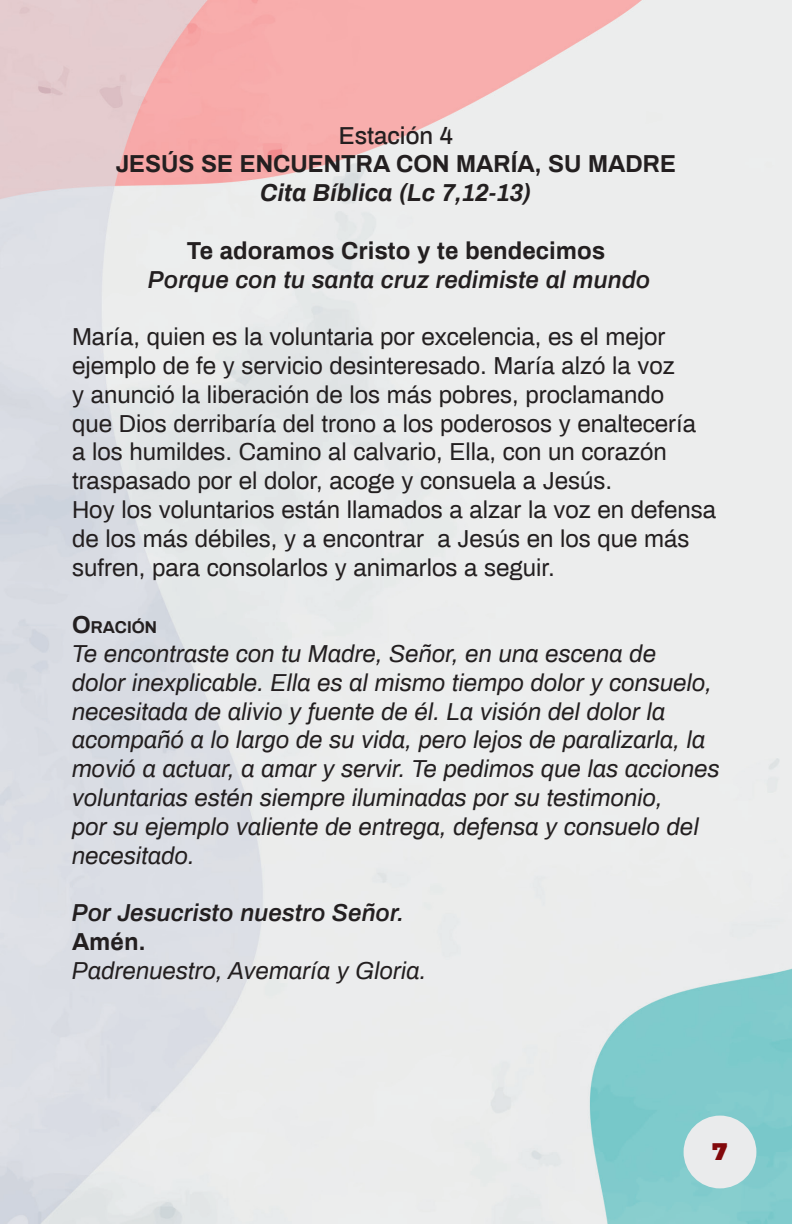
<style>
.page{position:relative;width:792px;height:1224px;background:#fff}
.page>*{position:absolute;margin:0;border:0;box-sizing:border-box;transform-origin:0 0}
.t1{font:24px/28.8px "Archivo";color:#231f20}
.t2{font:italic 24px/28.8px "Archivo";color:#231f20}
.t3{font:700 24px "Archivo";color:#231f20}
.t4{font:italic 600 24px "Archivo";color:#231f20}
.t5{font:italic 700 24px "Archivo";color:#231f20}
.t6{font:500 24px "Archivo";color:#231f20}
.t7{font:900 24px "Montserrat";color:#82080b}
.t8{font:700 16.8px "Archivo";color:#231f20}
.s1{font-size:24px}
</style>
<div class="page">
<div style="left:684px;top:1116px;width:72px;height:72px;background:#eaebec;border-radius:50%"></div>
<p class="t6" style="left:339px;top:119px;width:116px">Estación 4</p>
<p class="t3" style="left:116px;top:148px;width:562px">JESÚS SE ENCUENTRA CON MARÍA, SU MADRE</p>
<p class="t5" style="left:260px;top:176px;width:273px">Cita Bíblica (Lc 7,12-13)</p>
<p class="t3" style="left:187px;top:234px;width:420px">Te adoramos Cristo y te bendecimos</p>
<p class="t4" style="left:148px;top:263px;width:504px">Porque con tu santa cruz redimiste al mundo</p>
<p class="t1" style="left:72px;top:321px;width:626px">María, quien es la voluntaria por excelencia, es el mejor ejemplo de fe y servicio desinteresado. María alzó la voz<br>y anunció la liberación de los más pobres, proclamando que Dios derribaría del trono a los poderosos y enaltecería a los humildes. Camino al calvario, Ella, con un corazón traspasado por el dolor, acoge y consuela a Jesús.</p>
<p class="t1" style="left:72px;top:494px;width:646px">Hoy los voluntarios están llamados a alzar la voz en defensa de los más débiles, y a encontrar a Jesús en los que más sufren, para consolarlos y animarlos a seguir.</p>
<p class="t8" style="left:72px;top:616px;width:86px"><span class="s1">O</span>RACIÓN</p>
<p class="t2" style="left:72px;top:638px;width:649px">Te encontraste con tu Madre, Señor, en una escena de<br>dolor inexplicable. Ella es al mismo tiempo dolor y consuelo, necesitada de alivio y fuente de él. La visión del dolor la acompañó a lo largo de su vida, pero lejos de paralizarla, la movió a actuar, a amar y servir. Te pedimos que las acciones voluntarias estén siempre iluminadas por su testimonio,<br>por su ejemplo valiente de entrega, defensa y consuelo del necesitado.</p>
<p class="t4" style="left:72px;top:896px;width:334px">Por Jesucristo nuestro Señor.</p>
<p class="t3" style="left:72px;top:925px;width:75px">Amén.</p>
<p class="t2" style="left:72px;top:955px;width:356px">Padrenuestro, Avemaría y Gloria.</p>
<p class="t7" style="left:712px;top:1134px;width:17px">7</p>
</div>
